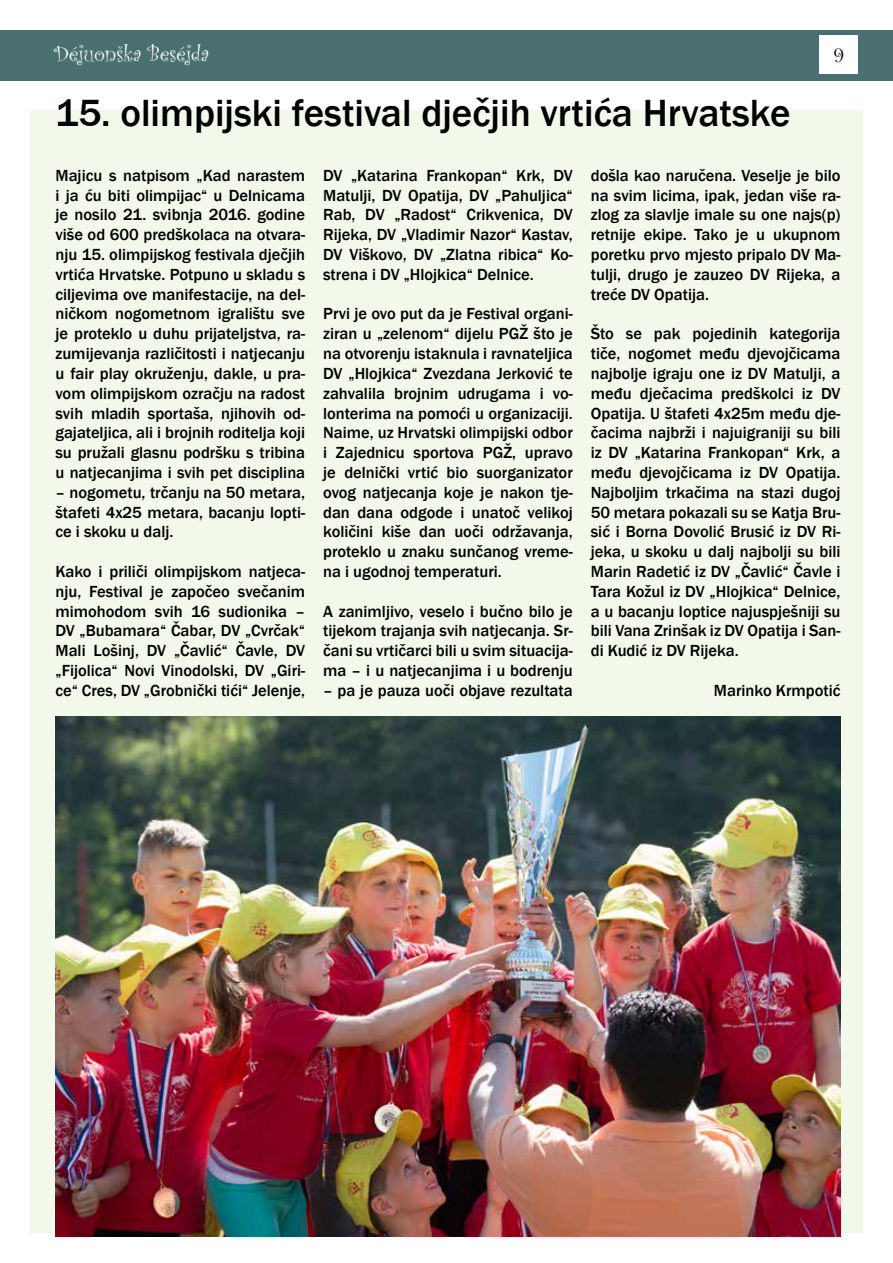
<style>
.page{position:relative;width:893px;height:1263px;background:#fff}
.page>*{position:absolute;margin:0;border:0;box-sizing:border-box;transform-origin:0 0}
.t1{font:500 39px "Franklin Gothic";color:#000}
.t2{font:22.5px "Curlz";color:#fff}
.t3{font:21px "Curlz";color:#000}
.t4{font:500 16.5px/19.8px "Franklin Gothic";color:#000;text-align:justify}
</style>
<div class="page">
<div style="left:0;top:30px;width:893px;height:50px;background:#496f6e"></div>
<div style="left:820px;top:35px;width:38px;height:38px;background:#fff"></div>
<div style="left:30px;top:111px;width:833px;height:1122px;background:#f2f8ea"></div>
<img style="left:56px;top:716px;width:784px;height:520px">
<h2 class="t2" style="left:54px;top:38px;width:156px">Déjuonška Beséjda</h2>
<p class="t3" style="left:834px;top:40px;width:12px">9</p>
<h1 class="t1" style="left:56px;top:89px;width:736px">15. olimpijski festival dječjih vrtića Hrvatske</h1>
<p class="t4" style="left:56px;top:166px;width:251px">Majicu s natpisom „Kad narastem i ja ću biti olimpijac“ u Delnicama je nosilo 21. svibnja 2016. godine više od 600 predškolaca na otvara&shy;nju 15. olimpijskog festivala dječjih vrtića Hrvatske. Potpuno u skladu s ciljevima ove manifestacije, na del&shy;ničkom nogometnom igralištu sve je proteklo u duhu prijateljstva, ra&shy;zumijevanja različitosti i natjecanju u fair play okruženju, dakle, u pra&shy;vom olimpijskom ozračju na radost svih mladih sportaša, njihovih od&shy;gajateljica, ali i brojnih roditelja koji su pružali glasnu podršku s tribina u natjecanjima i svih pet disciplina</p>
<p class="t4" style="left:56px;top:482px;width:251px">– nogometu, trčanju na 50 metara, štafeti 4x25 metara, bacanju lopti&shy;ce i skoku u dalj.</p>
<p class="t4" style="left:56px;top:562px;width:251px">Kako i priliči olimpijskom natjeca&shy;nju, Festival je započeo svečanim mimohodom svih 16 sudionika – DV „Bubamara“ Čabar, DV „Cvrčak“ Mali Lošinj, DV „Čavlić“ Čavle, DV „Fijolica“ Novi Vinodolski, DV „Giri&shy;ce“ Cres, DV „Grobnički tići“ Jelenje,</p>
<p class="t4" style="left:591px;top:166px;width:251px">došla kao naručena. Veselje je bilo na svim licima, ipak, jedan više ra&shy;zlog za slavlje imale su one najs(p) retnije ekipe. Tako je u ukupnom poretku prvo mjesto pripalo DV Ma&shy;tulji, drugo je zauzeo DV Rijeka, a treće DV Opatija.</p>
<p class="t4" style="left:591px;top:324px;width:251px">Što se pak pojedinih kategorija tiče, nogomet među djevojčicama najbolje igraju one iz DV Matulji, a među dječacima predškolci iz DV Opatija. U štafeti 4x25m među dje&shy;čacima najbrži i najuigraniji su bili iz DV „Katarina Frankopan“ Krk, a među djevojčicama iz DV Opatija.<br>Najboljim trkačima na stazi dugoj 50 metara pokazali su se Katja Bru&shy;sić i Borna Dovolić Brusić iz DV Ri&shy;jeka, u skoku u dalj najbolji su bili Marin Radetić iz DV „Čavlić“ Čavle i Tara Kožul iz DV „Hlojkica“ Delnice, a u bacanju loptice najuspješniji su bili Vana Zrinšak iz DV Opatija i San&shy;di Kudić iz DV Rijeka.</p>
<p class="t4" style="left:714px;top:680px;width:128px">Marinko Krmpotić</p>
<p class="t4" style="left:323px;top:166px;width:251px">DV „Katarina Frankopan“ Krk, DV Matulji, DV Opatija, DV „Pahuljica“ Rab, DV „Radost“ Crikvenica, DV Rijeka, DV „Vladimir Nazor“ Kastav, DV Viškovo, DV „Zlatna ribica“ Ko&shy;strena i DV „Hlojkica“ Delnice.</p>
<p class="t4" style="left:323px;top:304px;width:251px">Prvi je ovo put da je Festival organi&shy;ziran u „zelenom“ dijelu PGŽ što je na otvorenju istaknula i ravnateljica DV „Hlojkica“ Zvezdana Jerković te zahvalila brojnim udrugama i vo&shy;lonterima na pomoći u organizaciji.<br>Naime, uz Hrvatski olimpijski odbor i Zajednicu sportova PGŽ, upravo je delnički vrtić bio suorganizator ovog natjecanja koje je nakon tje&shy;dan dana odgode i unatoč velikoj količini kiše dan uoči održavanja, proteklo u znaku sunčanog vreme&shy;na i ugodnoj temperaturi.</p>
<p class="t4" style="left:323px;top:601px;width:251px">A zanimljivo, veselo i bučno bilo je tijekom trajanja svih natjecanja. Sr&shy;čani su vrtičarci bili u svim situacija&shy;ma – i u natjecanjima i u bodrenju</p>
<p class="t4" style="left:323px;top:680px;width:251px">– pa je pauza uoči objave rezultata</p>
</div>
